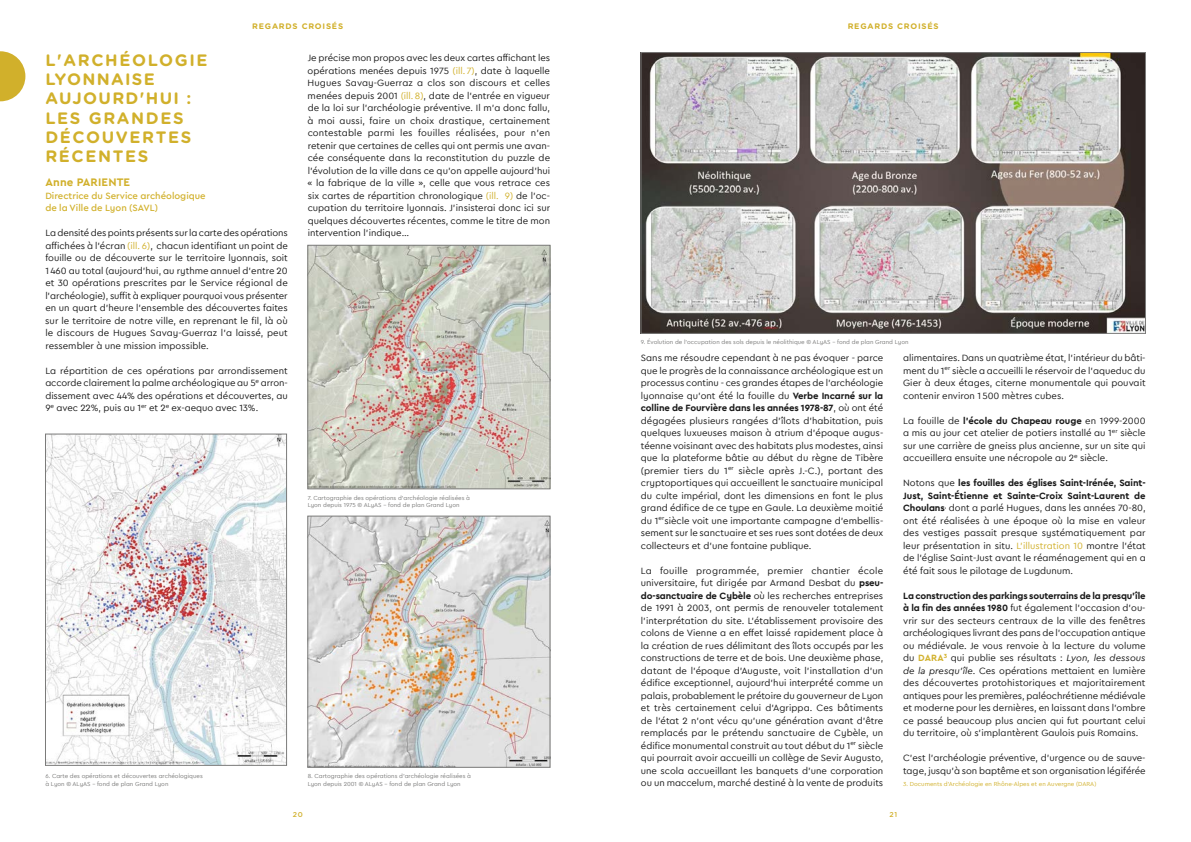
<style>
.page{position:relative;width:1191px;height:842px;background:#fff}
.page>*{position:absolute;margin:0;border:0;box-sizing:border-box;transform-origin:0 0}
.t1{font:700 16.5px/19.3px "Gotham Rounded";letter-spacing:.1em;color:#d1b02b}
.t2{font:700 11.5px "Cera PRO";letter-spacing:.015em;color:#d1b02b}
.t3{font:9.6px/12.5px "Cera PRO";color:#1a1a1a;text-align:justify}
.t4{font:500 9.6px/12.5px "Cera PRO";color:#d2b22f}
.t5{font:700 8px "Gotham Rounded";letter-spacing:.1em;color:#d1b02b}
.t6{font:500 7px "Gotham Rounded";color:#d1b02b}
.t7{font:6.2px "Cera PRO";color:#d1b02b}
.t8{font:6.1px/7.9px "Cera PRO";color:#7b7b7a}
.s1{color:#d1b02b}
.s2{font-weight:700}
.s3{font-weight:700;color:#d2b22f}
.s4{font-style:italic}
</style>
<div class="page">
<svg style="left:0;top:51px;width:25px;height:50px"></svg>
<img style="left:310px;top:518px;width:238px;height:247px">
<div style="left:308px;top:516px;width:242px;height:251px;border:1px solid #7b7b7a"></div>
<img style="left:643px;top:54px;width:500px;height:277px">
<div style="left:641px;top:52px;width:504px;height:281px;border:1px solid #7b7b7a"></div>
<img style="left:310px;top:247px;width:238px;height:240px">
<div style="left:308px;top:245px;width:242px;height:244px;border:1px solid #7b7b7a"></div>
<img style="left:47px;top:436px;width:238px;height:327px">
<div style="left:45px;top:434px;width:242px;height:331px;border:1px solid #7b7b7a"></div>
<p class="t5" style="left:252px;top:21px;width:92px">REGARDS CROISÉS</p>
<p class="t5" style="left:847px;top:21px;width:92px">REGARDS CROISÉS</p>
<h1 class="t1" style="left:45px;top:49px;width:164px">L'ARCHÉOLOGIE<br>LYONNAISE<br>AUJOURD'HUI :<br>LES GRANDES<br>DÉCOUVERTES<br>RÉCENTES</h1>
<p class="t2" style="left:45px;top:175px;width:86px">Anne PARIENTE</p>
<p class="t4" style="left:45px;top:189px;width:162px">Directrice du Service archéologique de la Ville de Lyon (SAVL)</p>
<p class="t3" style="left:45px;top:226px;width:244px">La densité des points présents sur la carte des opérations affichées à l'écran <span class="s1">(ill. 6)</span>, chacun identifiant un point de fouille ou de découverte sur le territoire lyonnais, soit 1 460 au total (aujourd'hui, au rythme annuel d'entre 20 et 30 opérations prescrites par le Service régional de l'archéologie), suffit à expliquer pourquoi vous présenter en un quart d'heure l'ensemble des découvertes faites sur le territoire de notre ville, en reprenant le fil, là où le discours de Hugues Savay-Guerraz l'a laissé, peut ressembler à une mission impossible.</p>
<p class="t3" style="left:45px;top:364px;width:244px">La répartition de ces opérations par arrondissement accorde clairement la palme archéologique au 5<sup>e</sup> arron&shy;dissement avec 44% des opérations et découvertes, au 9<sup>e</sup> avec 22%, puis au 1<sup>er</sup> et 2<sup>e</sup> ex-aequo avec 13%.</p>
<p class="t3" style="left:308px;top:51px;width:244px">Je précise mon propos avec les deux cartes affichant les opérations menées depuis 1975 <span class="s1">(ill. 7)</span>, date à laquelle Hugues Savay-Guerraz a clos son discours et celles menées depuis 2001 <span class="s1">(ill. 8)</span>, date de l'entrée en vigueur de la loi sur l'archéologie préventive. Il m'a donc fallu, à moi aussi, faire un choix drastique, certainement contestable parmi les fouilles réalisées, pour n'en retenir que certaines de celles qui ont permis une avan&shy;cée conséquente dans la reconstitution du puzzle de l'évolution de la ville dans ce qu'on appelle aujourd'hui « la fabrique de la ville », celle que vous retrace ces six cartes de répartition chronologique <span class="s1">(ill. 9)</span> de l'oc&shy;cupation du territoire lyonnais. J'insisterai donc ici sur quelques découvertes récentes, comme le titre de mon intervention l'indique…</p>
<p class="t8" style="left:641px;top:338px;width:269px">9. Évolution de l'occupation des sols depuis le néolithique © ALyAS – fond de plan Grand Lyon</p>
<p class="t3" style="left:903px;top:351px;width:244px">alimentaires. Dans un quatrième état, l'intérieur du bâti&shy;ment du 1<sup>er</sup> siècle a accueilli le réservoir de l'aqueduc du Gier à deux étages, citerne monumentale qui pouvait contenir environ 1 500 mètres cubes.</p>
<p class="t3" style="left:903px;top:414px;width:244px">La fouille de <span class="s2">l'école du Chapeau rouge</span> en 1999-2000 a mis au jour cet atelier de potiers installé au 1<sup>er</sup> siècle sur une carrière de gneiss plus ancienne, sur un site qui accueillera ensuite une nécropole au 2<sup>e</sup> siècle.</p>
<p class="t3" style="left:903px;top:476px;width:244px">Notons que <span class="s2">les fouilles des églises Saint-Irénée, Saint-Just, Saint-Étienne et Sainte-Croix Saint-Laurent de Choulans</span><sup>,</sup> dont a parlé Hugues, dans les années 70-80, ont été réalisées à une époque où la mise en valeur des vestiges passait presque systématiquement par leur présentation in situ. <span class="s1">L'illustration 10</span> montre l'état de l'église Saint-Just avant le réaménagement qui en a été fait sous le pilotage de Lugdunum.</p>
<p class="t3" style="left:903px;top:589px;width:244px"><span class="s2">La construction des parkings souterrains de la presqu'île à la fin des années 1980</span> fut également l'occasion d'ou&shy;vrir sur des secteurs centraux de la ville des fenêtres archéologiques livrant des pans de l'occupation antique ou médiévale. Je vous renvoie à la lecture du volume du <span class="s3">DARA</span><sup>3</sup> qui publie ses résultats : <span class="s4">Lyon, les dessous de la presqu'île</span>. Ces opérations mettaient en lumière des découvertes protohistoriques et majoritairement antiques pour les premières, paléochrétienne médiévale et moderne pour les dernières, en laissant dans l'ombre ce passé beaucoup plus ancien qui fut pourtant celui du territoire, où s'implantèrent Gaulois puis Romains.</p>
<p class="t3" style="left:903px;top:751px;width:244px">C'est l'archéologie préventive, d'urgence ou de sauve&shy;tage, jusqu'à son baptême et son organisation légiférée</p>
<p class="t3" style="left:641px;top:351px;width:244px">Sans me résoudre cependant à ne pas évoquer - parce que le progrès de la connaissance archéologique est un processus continu - ces grandes étapes de l'archéologie lyonnaise qu'ont été la fouille du <span class="s2">Verbe Incarné sur la colline de Fourvière dans les années 1978-87</span>, où ont été dégagées plusieurs rangées d'îlots d'habitation, puis quelques luxueuses maison à atrium d'époque augus&shy;téenne voisinant avec des habitats plus modestes, ainsi que la plateforme bâtie au début du règne de Tibère (premier tiers du 1<sup>er</sup> siècle après J.-C.), portant des cryptoportiques qui accueillent le sanctuaire municipal du culte impérial, dont les dimensions en font le plus grand édifice de ce type en Gaule. La deuxième moitié du 1<sup>er</sup>siècle voit une importante campagne d'embellis&shy;sement sur le sanctuaire et ses rues sont dotées de deux collecteurs et d'une fontaine publique.</p>
<p class="t3" style="left:641px;top:564px;width:244px">La fouille programmée, premier chantier école universitaire, fut dirigée par Armand Desbat du <span class="s2">pseu&shy;do-sanctuaire de Cybèle</span> où les recherches entreprises de 1991 à 2003, ont permis de renouveler totalement l'interprétation du site. L'établissement provisoire des colons de Vienne a en effet laissé rapidement place à la création de rues délimitant des îlots occupés par les constructions de terre et de bois. Une deuxième phase, datant de l'époque d'Auguste, voit l'installation d'un édifice exceptionnel, aujourd'hui interprété comme un palais, probablement le prétoire du gouverneur de Lyon et très certainement celui d'Agrippa. Ces bâtiments de l'état 2 n'ont vécu qu'une génération avant d'être remplacés par le prétendu sanctuaire de Cybèle, un édifice monumental construit au tout début du 1<sup>er</sup> siècle qui pourrait avoir accueilli un collège de Sevir Augusto, une scola accueillant les banquets d'une corporation ou un maccelum, marché destiné à la vente de produits</p>
<p class="t8" style="left:308px;top:493px;width:164px">7. Cartographie des opérations d'archéologie réalisées à<br>Lyon depuis 1975 © ALyAS – fond de plan Grand Lyon</p>
<p class="t8" style="left:308px;top:772px;width:165px">8. Cartographie des opérations d'archéologie réalisées à<br>Lyon depuis 2001 © ALyAS – fond de plan Grand Lyon</p>
<p class="t8" style="left:45px;top:772px;width:159px">6. Carte des opérations et découvertes archéologiques à Lyon © ALyAS – fond de plan Grand Lyon</p>
<p class="t7" style="left:903px;top:780px;width:195px">3. Documents d'Archéologie en Rhône-Alpes et en Auvergne (DARA)</p>
<p class="t6" style="left:293px;top:809px;width:12px">20</p>
<p class="t6" style="left:889px;top:809px;width:9px">21</p>
</div>
